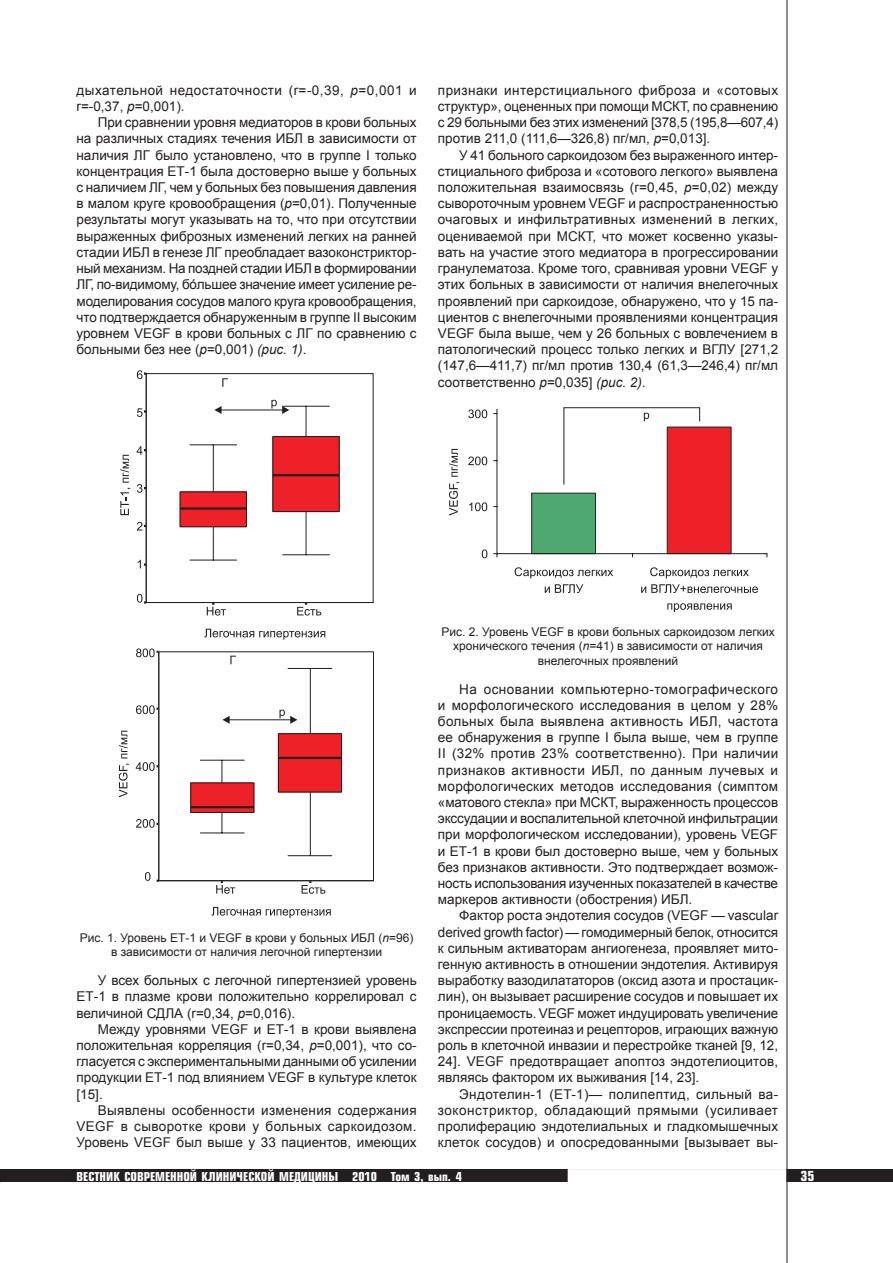
<style>
.page{position:relative;width:893px;height:1263px;background:#fff}
.page>*{position:absolute;margin:0;border:0;box-sizing:border-box;transform-origin:0 0}
.t1{font:13.5px/16.2px "Arial";color:#231f20;text-align:justify}
.t2{font:13.5px/16.2px "Arial";letter-spacing:.035em;color:#231f20}
.t3{font:700 13.5px "Europe Cond";color:#fff}
.t4{font:12px/14.4px "Arial";color:#231f20;text-align:center}
.t5{font:700 12px "Europe Cond";color:#fff}
.s1{font-style:italic}
</style>
<div class="page">
<div style="left:0;top:1169px;width:893px;height:13px;background:#231f20"></div>
<div style="left:568px;top:1169px;width:218px;height:13px;background:#fff;border:2px solid #fff"></div>
<hr style="left:787px;top:0;width:1px;height:1263px;background:#231f20">
<svg style="left:204px;top:629px;width:121px;height:11px"></svg>
<svg style="left:120px;top:455px;width:11px;height:60px"></svg>
<svg style="left:137px;top:370px;width:9px;height:9px"></svg>
<svg style="left:137px;top:408px;width:9px;height:9px"></svg>
<svg style="left:137px;top:446px;width:9px;height:9px"></svg>
<svg style="left:137px;top:484px;width:9px;height:9px"></svg>
<svg style="left:137px;top:522px;width:9px;height:8px"></svg>
<svg style="left:138px;top:560px;width:8px;height:8px"></svg>
<svg style="left:137px;top:594px;width:9px;height:10px"></svg>
<svg style="left:297px;top:603px;width:24px;height:12px"></svg>
<svg style="left:207px;top:603px;width:19px;height:12px"></svg>
<div style="left:146px;top:373px;width:227px;height:230px;background:#fff;border:1px solid #231f20"></div>
<hr style="left:283px;top:554px;width:46px;height:1px;background:#231f20">
<hr style="left:306px;top:512px;width:1px;height:43px;background:#231f20">
<hr style="left:283px;top:406px;width:46px;height:1px;background:#231f20">
<hr style="left:306px;top:406px;width:1px;height:30px;background:#231f20">
<hr style="left:190px;top:560px;width:47px;height:1px;background:#231f20">
<hr style="left:213px;top:527px;width:1px;height:33px;background:#231f20">
<hr style="left:190px;top:444px;width:47px;height:1px;background:#231f20">
<hr style="left:213px;top:445px;width:1px;height:47px;background:#231f20">
<div style="left:272px;top:436px;width:68px;height:76px;background:#ee2028"></div>
<div style="left:272px;top:436px;width:68px;height:76px;border:1px solid #231f20"></div>
<div style="left:180px;top:491px;width:67px;height:36px;background:#ee2028"></div>
<div style="left:180px;top:491px;width:67px;height:36px;border:1px solid #231f20"></div>
<hr style="left:273px;top:474px;width:66px;height:2px;background:#231f20">
<hr style="left:180px;top:507px;width:66px;height:3px;background:#231f20">
<hr style="left:146px;top:374px;width:1px;height:228px;background:#231f20">
<hr style="left:146px;top:602px;width:227px;height:1px;background:#231f20">
<hr style="left:221px;top:410px;width:62px;height:1px;background:#231f20">
<svg style="left:214px;top:406px;width:8px;height:8px"></svg>
<svg style="left:271px;top:400px;width:18px;height:14px"></svg>
<svg style="left:222px;top:378px;width:6px;height:9px"></svg>
<svg style="left:212px;top:907px;width:119px;height:11px"></svg>
<svg style="left:119px;top:764px;width:10px;height:33px"></svg>
<svg style="left:119px;top:731px;width:9px;height:27px"></svg>
<svg style="left:145px;top:872px;width:5px;height:9px"></svg>
<svg style="left:136px;top:648px;width:23px;height:9px"></svg>
<svg style="left:136px;top:705px;width:22px;height:9px"></svg>
<svg style="left:136px;top:762px;width:22px;height:9px"></svg>
<svg style="left:136px;top:819px;width:22px;height:9px"></svg>
<svg style="left:302px;top:881px;width:23px;height:13px"></svg>
<svg style="left:216px;top:881px;width:19px;height:13px"></svg>
<div style="left:158px;top:651px;width:216px;height:230px;border:1px solid #231f20"></div>
<hr style="left:288px;top:855px;width:44px;height:1px;background:#231f20">
<hr style="left:310px;top:792px;width:1px;height:64px;background:#231f20">
<hr style="left:288px;top:668px;width:44px;height:1px;background:#231f20">
<hr style="left:310px;top:668px;width:1px;height:66px;background:#231f20">
<hr style="left:200px;top:832px;width:44px;height:1px;background:#231f20">
<svg style="left:222px;top:813px;width:1px;height:19px"></svg>
<hr style="left:200px;top:760px;width:44px;height:1px;background:#231f20">
<svg style="left:222px;top:761px;width:1px;height:21px"></svg>
<div style="left:278px;top:733px;width:64px;height:59px;background:#ee2028"></div>
<div style="left:278px;top:733px;width:64px;height:59px;border:1px solid #231f20"></div>
<div style="left:190px;top:782px;width:64px;height:31px;background:#ee2028"></div>
<div style="left:190px;top:782px;width:64px;height:31px;border:1px solid #231f20"></div>
<hr style="left:278px;top:757px;width:64px;height:2px;background:#231f20">
<hr style="left:191px;top:806px;width:63px;height:2px;background:#231f20">
<hr style="left:158px;top:652px;width:1px;height:229px;background:#231f20">
<hr style="left:159px;top:880px;width:214px;height:1px;background:#231f20">
<hr style="left:229px;top:719px;width:62px;height:1px;background:#231f20">
<svg style="left:222px;top:716px;width:8px;height:8px"></svg>
<svg style="left:279px;top:709px;width:18px;height:15px"></svg>
<svg style="left:230px;top:656px;width:6px;height:8px"></svg>
<div style="left:531px;top:493px;width:65px;height:61px;background:#4da96f;border:1px solid #231f20"></div>
<div style="left:667px;top:427px;width:64px;height:127px;background:#ee2028"></div>
<hr style="left:497px;top:409px;width:1px;height:145px;background:#231f20">
<hr style="left:497px;top:553px;width:270px;height:1px;background:#231f20">
<svg style="left:482px;top:549px;width:5px;height:9px"></svg>
<svg style="left:469px;top:502px;width:18px;height:9px"></svg>
<svg style="left:468px;top:456px;width:19px;height:9px"></svg>
<svg style="left:468px;top:409px;width:19px;height:9px"></svg>
<svg style="left:515px;top:567px;width:98px;height:11px"></svg>
<svg style="left:545px;top:584px;width:38px;height:9px"></svg>
<svg style="left:650px;top:567px;width:99px;height:11px"></svg>
<svg style="left:641px;top:584px;width:117px;height:9px"></svg>
<svg style="left:667px;top:603px;width:65px;height:9px"></svg>
<svg style="left:449px;top:449px;width:10px;height:66px"></svg>
<svg style="left:563px;top:407px;width:137px;height:78px"></svg>
<p class="t2" style="left:77px;top:82px;width:342px">дыхательной недостаточности (r=-0,39, <span class="s1">p</span>=0,001 и r=-0,37, <span class="s1">p</span>=0,001).</p>
<p class="t1" style="left:77px;top:115px;width:342px;text-indent:21px">При сравнении уровня медиаторов в крови больных на различных стадиях течения ИБЛ в зависимости от наличия ЛГ было установлено, что в группе I только концентрация ЕТ-1 была достоверно выше у больных с наличием ЛГ, чем у больных без повышения давления в малом круге кровообращения (<span class="s1">p</span>=0,01). Полученные результаты могут указывать на то, что при отсутствии выраженных фиброзных изменений легких на ранней стадии ИБЛ в генезе ЛГ преобладает вазоконстриктор&shy;ный механизм. На поздней стадии ИБЛ в формировании ЛГ, по-видимому, бóльшее значение имеет усиление ре&shy;моделирования сосудов малого круга кровообращения, что подтверждается обнаруженным в группе II высоким уровнем VEGF в крови больных с ЛГ по сравнению с больными без нее (<span class="s1">p</span>=0,001) <span class="s1">(рис. 1)</span>.</p>
<p class="t1" style="left:438px;top:82px;width:342px">признаки интерстициального фиброза и «сотовых структур», оцененных при помощи МСКТ, по сравнению с 29 больными без этих изменений [378,5 (195,8—607,4) против 211,0 (111,6—326,8) пг/мл, <span class="s1">p</span>=0,013].</p>
<p class="t1" style="left:438px;top:147px;width:342px;text-indent:21px">У 41 больного саркоидозом без выраженного интер&shy;стициального фиброза и «сотового легкого» выявлена положительная взаимосвязь (r=0,45, <span class="s1">р</span>=0,02) между сывороточным уровнем VEGF и распространенностью очаговых и инфильтративных изменений в легких, оцениваемой при МСКТ, что может косвенно указы&shy;вать на участие этого медиатора в прогрессировании гранулематоза. Кроме того, сравнивая уровни VEGF у этих больных в зависимости от наличия внелегочных проявлений при саркоидозе, обнаружено, что у 15 па&shy;циентов с внелегочными проявлениями концентрация VEGF была выше, чем у 26 больных с вовлечением в патологический процесс только легких и ВГЛУ [271,2 (147,6—411,7) пг/мл против 130,4 (61,3—246,4) пг/мл соответственно <span class="s1">p</span>=0,035] <span class="s1">(рис. 2)</span>.</p>
<p class="t4" style="left:80px;top:930px;width:335px">Рис. 1. Уровень ЕТ-1 и VEGF в крови у больных ИБЛ (<span class="s1">n</span>=96) в зависимости от наличия легочной гипертензии</p>
<p class="t1" style="left:77px;top:972px;width:342px;text-indent:21px">У всех больных с легочной гипертензией уровень ЕТ-1 в плазме крови положительно коррелировал с величиной СДЛА (r=0,34, <span class="s1">p</span>=0,016).</p>
<p class="t1" style="left:77px;top:1021px;width:342px;text-indent:21px">Между уровнями VEGF и ЕТ-1 в крови выявлена положительная корреляция (r=0,34, <span class="s1">p</span>=0,001), что со&shy;гласуется с экспериментальными данными об усилении продукции ЕТ-1 под влиянием VEGF в культуре клеток [15].</p>
<p class="t1" style="left:77px;top:1102px;width:342px;text-indent:21px">Выявлены особенности изменения содержания VEGF в сыворотке крови у больных саркоидозом.<br>Уровень VEGF был выше у 33 пациентов, имеющих</p>
<p class="t4" style="left:441px;top:624px;width:335px">Рис. 2. Уровень VEGF в крови больных саркоидозом легких хронического течения (<span class="s1">n</span>=41) в зависимости от наличия внелегочных проявлений</p>
<p class="t1" style="left:438px;top:681px;width:342px;text-indent:21px">На основании компьютерно-томографического и морфологического исследования в целом у 28% больных была выявлена активность ИБЛ, частота ее обнаружения в группе I была выше, чем в группе II (32% против 23% соответственно). При наличии признаков активности ИБЛ, по данным лучевых и морфологических методов исследования (симптом «матового стекла» при МСКТ, выраженность процессов экссудации и воспалительной клеточной инфильтрации при морфологическом исследовании), уровень VEGF и ЕТ‑1 в крови был достоверно выше, чем у больных без признаков активности. Это подтверждает возмож&shy;ность использования изученных показателей в качестве маркеров активности (обострения) ИБЛ.</p>
<p class="t1" style="left:438px;top:908px;width:342px;text-indent:21px">Фактор роста эндотелия сосудов (VEGF — vascular derived growth factor) — гомодимерный белок, относится к сильным активаторам ангиогенеза, проявляет мито&shy;генную активность в отношении эндотелия. Активируя выработку вазодилататоров (оксид азота и простацик&shy;лин), он вызывает расширение сосудов и повышает их проницаемость. VEGF может индуцировать увеличение экспрессии протеиназ и рецепторов, играющих важную роль в клеточной инвазии и перестройке тканей [9, 12, 24]. VEGF предотвращает апоптоз эндотелиоцитов, являясь фактором их выживания [14, 23].</p>
<p class="t1" style="left:438px;top:1086px;width:342px;text-indent:21px">Эндотелин-1 (ET-1)— полипептид, сильный ва&shy;зоконстриктор, обладающий прямыми (усиливает пролиферацию эндотелиальных и гладкомышечных клеток сосудов) и опосредованными [вызывает вы-</p>
<p class="t5" style="left:77px;top:1168px;width:387px">ВЕСТНИК СОВРЕМЕННОЙ КЛИНИЧЕСКОЙ МЕДИЦИНЫ 2010 Том 3, вып. 4</p>
<p class="t3" style="left:801px;top:1167px;width:15px">35</p>
</div>
